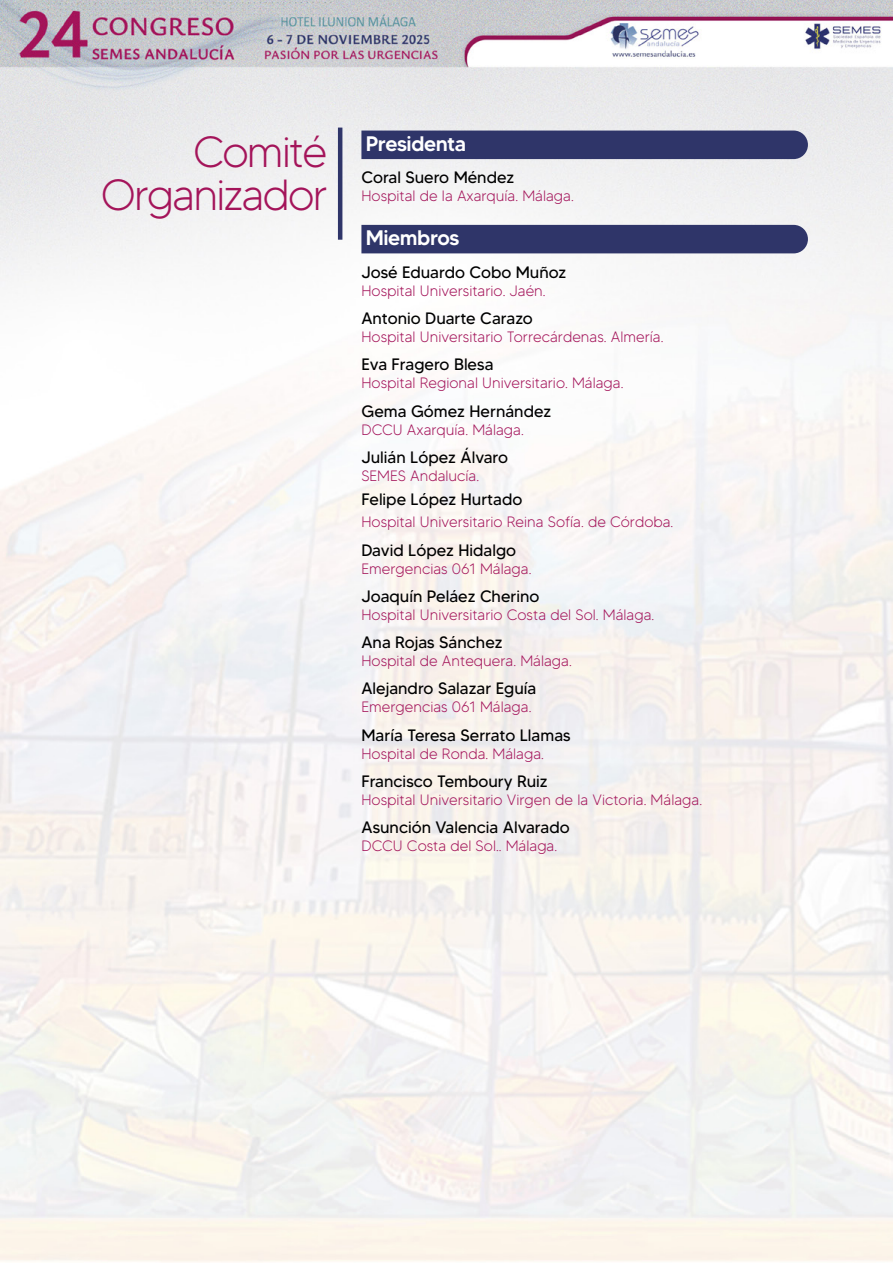
<style>
.page{position:relative;width:893px;height:1263px;background:#fff}
.page>*{position:absolute;margin:0;border:0;box-sizing:border-box;transform-origin:0 0}
.t1{font:300 43.5px/43.5px "MADETOMMY";letter-spacing:-.04em;color:#a4145a;text-align:right}
.t2{font:500 21px "MADETOMMY";letter-spacing:-.02em;color:#fff}
.t3{font:16.5px "MADETOMMY";color:#000}
.t4{font:300 15px "MADETOMMY";color:#a4145a}
</style>
<div class="page">
<img style="left:0;top:0;width:893px;height:1262px">
<hr style="left:338px;top:128px;width:4px;height:112px;background:#2f3569">
<div style="left:361px;top:131px;width:447px;height:28px;background:#2f3569"></div>
<div style="left:361px;top:225px;width:447px;height:28px;background:#2f3569"></div>
<h1 class="t1" style="left:101px;top:129px;width:228px">Comité<br>Organizador</h1>
<h2 class="t2" style="left:366px;top:130px;width:102px">Presidenta</h2>
<p class="t3" style="left:361px;top:167px;width:154px">Coral Suero Méndez</p>
<p class="t4" style="left:361px;top:187px;width:214px">Hospital de la Axarquía. Málaga.</p>
<h2 class="t2" style="left:366px;top:225px;width:95px">Miembros</h2>
<p class="t3" style="left:361px;top:262px;width:206px">José Eduardo Cobo Muñoz</p>
<p class="t4" style="left:361px;top:281px;width:186px">Hospital Universitario. Jaén.</p>
<p class="t3" style="left:361px;top:308px;width:173px">Antonio Duarte Carazo</p>
<p class="t4" style="left:361px;top:327px;width:303px">Hospital Universitario Torrecárdenas. Almería.</p>
<p class="t3" style="left:361px;top:354px;width:134px">Eva Fragero Blesa</p>
<p class="t4" style="left:361px;top:374px;width:264px">Hospital Regional Universitario. Málaga.</p>
<p class="t3" style="left:361px;top:401px;width:191px">Gema Gómez Hernández</p>
<p class="t4" style="left:361px;top:420px;width:164px">DCCU Axarquía. Málaga.</p>
<p class="t3" style="left:361px;top:447px;width:148px">Julián López Álvaro</p>
<p class="t4" style="left:361px;top:466px;width:119px">SEMES Andalucía.</p>
<p class="t3" style="left:361px;top:489px;width:162px">Felipe López Hurtado</p>
<p class="t4" style="left:361px;top:513px;width:313px">Hospital Universitario Reina Sofía. de Córdoba.</p>
<p class="t3" style="left:361px;top:540px;width:156px">David López Hidalgo</p>
<p class="t4" style="left:361px;top:559px;width:172px">Emergencias 061 Málaga.</p>
<p class="t3" style="left:361px;top:586px;width:180px">Joaquín Peláez Cherino</p>
<p class="t4" style="left:361px;top:605px;width:294px">Hospital Universitario Costa del Sol. Málaga.</p>
<p class="t3" style="left:361px;top:632px;width:143px">Ana Rojas Sánchez</p>
<p class="t4" style="left:361px;top:652px;width:212px">Hospital de Antequera. Málaga.</p>
<p class="t3" style="left:361px;top:678px;width:176px">Alejandro Salazar Eguía</p>
<p class="t4" style="left:361px;top:698px;width:172px">Emergencias 061 Málaga.</p>
<p class="t3" style="left:361px;top:725px;width:211px">María Teresa Serrato Llamas</p>
<p class="t4" style="left:361px;top:744px;width:184px">Hospital de Ronda. Málaga.</p>
<p class="t3" style="left:361px;top:771px;width:188px">Francisco Temboury Ruiz</p>
<p class="t4" style="left:361px;top:791px;width:342px">Hospital Universitario Virgen de la Victoria. Málaga.</p>
<p class="t3" style="left:361px;top:817px;width:210px">Asunción Valencia Alvarado</p>
<p class="t4" style="left:361px;top:837px;width:197px">DCCU Costa del Sol.. Málaga.</p>
</div>
